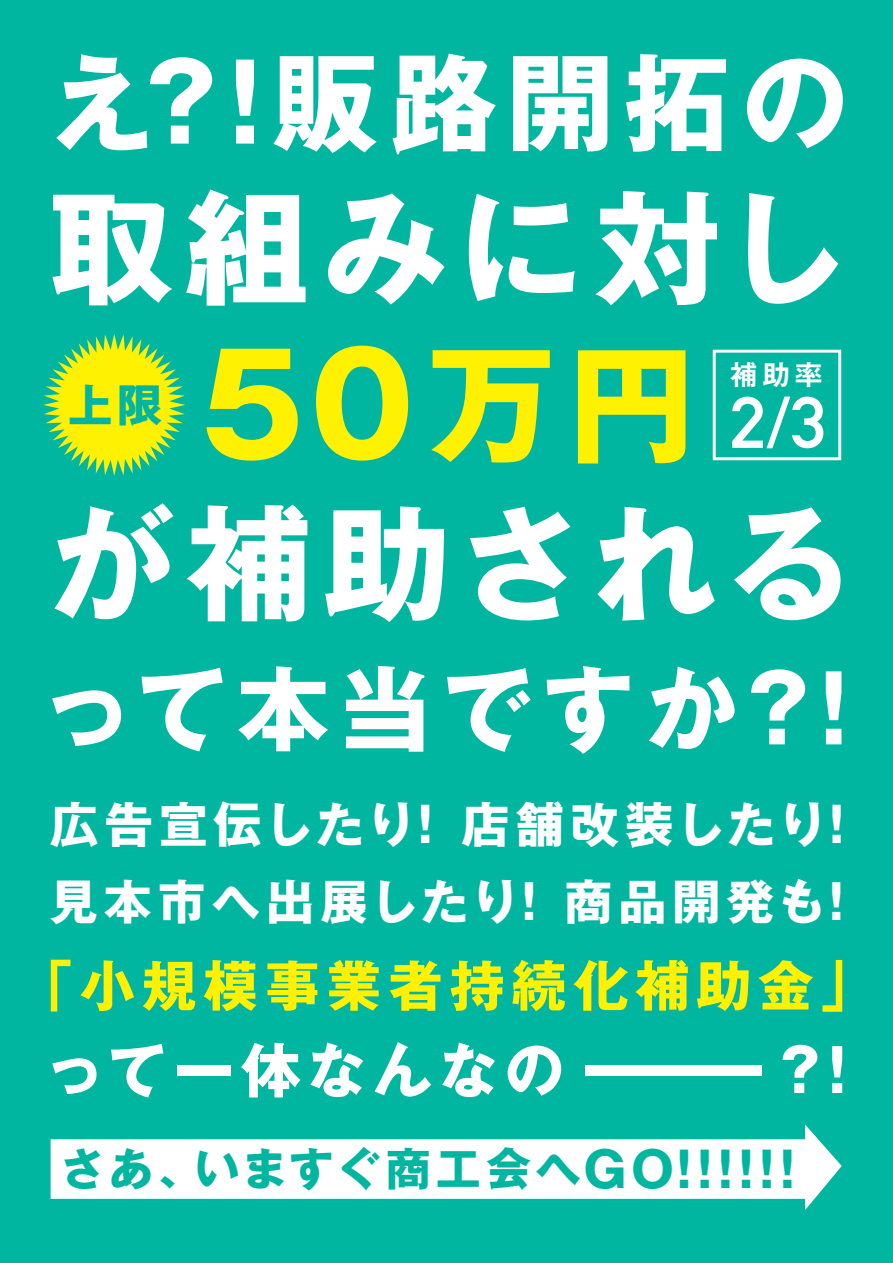
<style>
.page{position:relative;width:893px;height:1263px;background:#00b6a1}
.page>*{position:absolute;margin:0;border:0;box-sizing:border-box;transform-origin:0 0}
.t1{font:700 138.15px "Gothic MB101 Pro";color:#fff101}
.t2{font:700 126px "Gothic MB101 Pro";letter-spacing:.07em;color:#fff}
.t3{font:700 124.2px "Gothic MB101 Pro";letter-spacing:.1em;color:#fff}
.t4{font:700 106.65px "Gothic MB101 Pro";letter-spacing:.1em;color:#fff}
.t5{font:700 92.55px "Gothic MB101 Pro";letter-spacing:.1em;color:#fff}
.t6{font:700 71.55px "DIN Alternate";color:#fff;scale:1.05 1}
.t7{font:700 59.55px "Gothic MB101 Pro";letter-spacing:.105em;color:#fff}
.t8{font:700 54.9px "Gothic MB101 Pro";letter-spacing:.125em;color:#fff101}
.t9{font:700 48.45px "Gothic MB101 Pro";letter-spacing:.09em;color:#fff}
.t10{font:700 48px "Gothic MB101 Pro";letter-spacing:.125em;color:#fff}
.t11{font:700 45.15px "Gothic MB101 Pro";letter-spacing:.085em;color:#00b6a1}
.t12{font:700 44.85px "Gothic MB101 Pro";color:#00b6a1}
.t13{font:700 27.15px "Gothic MB101 Pro De";color:#fff}
.s1{font-size:127.95px}
.s2{font-size:48.75px}
</style>
<div class="page">
<svg style="left:43px;top:334px;width:142px;height:142px"></svg>
<svg style="left:712px;top:349px;width:130px;height:112px"></svg>
<svg style="left:51px;top:1124px;width:791px;height:86px;fill:#fff"></svg>
<h3 class="t4" style="left:49px;top:14px;width:801px">え？！販路開拓の</h3>
<h3 class="t3" style="left:49px;top:145px;width:800px">取組みに対し</h3>
<h1 class="t1" style="left:199px;top:290px;width:498px">50<span class="s1">万円</span></h1>
<h2 class="t2" style="left:47px;top:459px;width:807px">が補助される</h2>
<p class="t13" style="left:730px;top:352px;width:94px">補助率</p>
<h3 class="t6" style="left:730px;top:368px;width:94px">2/3</h3>
<p class="t12" style="left:68px;top:367px;width:96px">上限</p>
<h3 class="t5" style="left:41px;top:632px;width:841px">って本当ですか？！</h3>
<p class="t9" style="left:50px;top:784px;width:813px">広告宣伝したり！ 店舗改装したり！</p>
<p class="t10" style="left:50px;top:862px;width:812px">見本市へ出展したり！ 商品開発も！</p>
<p class="t8" style="left:18px;top:940px;width:858px">「小規模事業者持続化補助金」</p>
<h3 class="t7" style="left:45px;top:1021px;width:823px">って一体なんなのー？！</h3>
<p class="t11" style="left:60px;top:1132px;width:736px">さあ、いますぐ商工会へ<span class="s2">GO!!!!!!</span></p>
</div>
